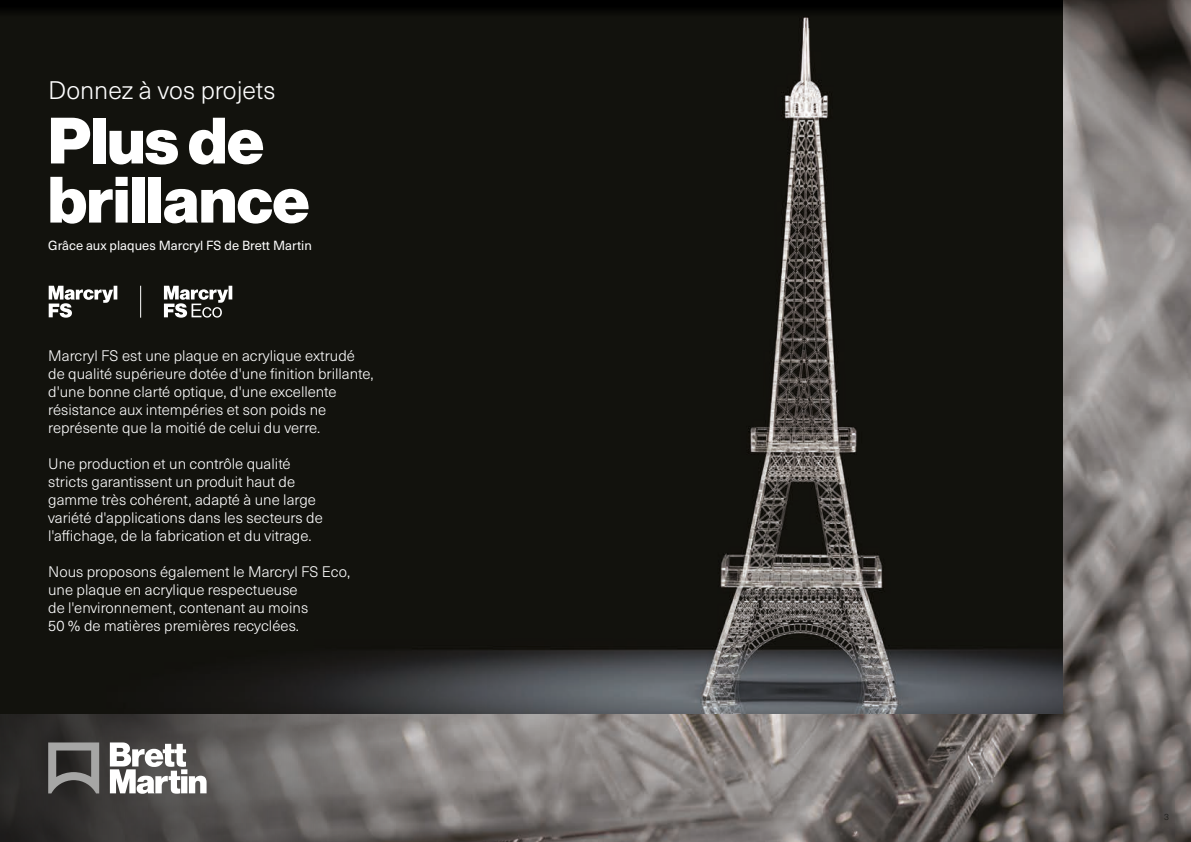
<style>
.page{position:relative;width:1191px;height:842px;background:#fff}
.page>*{position:absolute;margin:0;border:0;box-sizing:border-box;transform-origin:0 0}
.t1{font:64px/59.1px "N Haas Grotesk DS Pro 95 Blk";color:#fff}
.t2{font:300 25px "Neue Haas Unica W1 G";color:#fff}
.t3{font:300 15px/18px "Neue Haas Unica W1 G";color:#fff}
.t4{font:13px "Neue Haas Unica W1 G";color:#fff}
.t5{font:300 9px "Neue Haas Unica W1 G";color:#1d1d1b}
</style>
<div class="page">
<img style="left:547px;top:0;width:644px;height:842px">
<svg style="left:0;top:713px;width:547px;height:129px"></svg>
<img style="left:0;top:5px;width:1062px;height:708px">
<svg style="left:110px;top:742px;width:96px;height:52px"></svg>
<svg style="left:48px;top:742px;width:51px;height:51px"></svg>
<hr style="left:140px;top:286px;width:1px;height:32px;background:#fff">
<svg style="left:49px;top:286px;width:68px;height:32px"></svg>
<svg style="left:164px;top:286px;width:68px;height:32px"></svg>
<h2 class="t2" style="left:48px;top:72px;width:229px">Donnez à vos projets</h2>
<h1 class="t1" style="left:48px;top:112px;width:263px">Plus de brillance</h1>
<p class="t4" style="left:48px;top:236px;width:265px">Grâce aux plaques Marcryl FS de Brett Martin</p>
<p class="t3" style="left:48px;top:346px;width:327px">Marcryl FS est une plaque en acrylique extrudé de qualité supérieure dotée d'une finition brillante, d'une bonne clarté optique, d'une excellente résistance aux intempéries et son poids ne représente que la moitié de celui du verre.</p>
<p class="t3" style="left:48px;top:454px;width:276px">Une production et un contrôle qualité stricts garantissent un produit haut de gamme très cohérent, adapté à une large variété d'applications dans les secteurs de l'affichage, de la fabrication et du vitrage.</p>
<p class="t3" style="left:48px;top:562px;width:303px">Nous proposons également le Marcryl FS Eco, une plaque en acrylique respectueuse<br>de l'environnement, contenant au moins<br>50 % de matières premières recyclées.</p>
<p class="t5" style="left:1164px;top:810px;width:6px">3</p>
</div>
